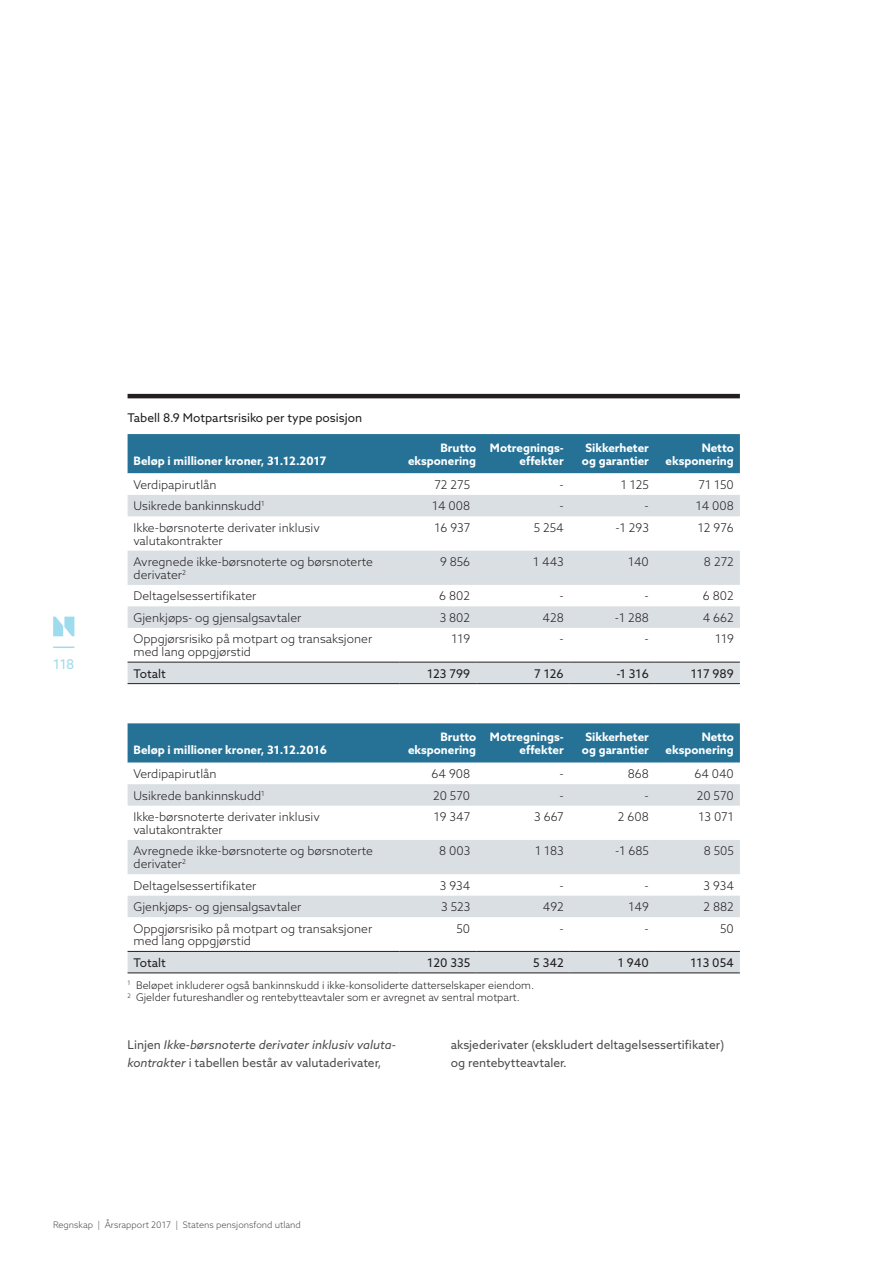
<style>
.page{position:relative;width:893px;height:1263px;background:#fff}
.page>*{position:absolute;margin:0;border:0;box-sizing:border-box;transform-origin:0 0}
.t1{font:13.5px "Azo Sans";color:#9edbee}
.t2{font:300 12px/12.8px "Azo Sans";color:#231f20}
.t3{font:12px "Azo Sans";color:#231f20}
.t4{font:italic 12px/18px "Azo Sans";color:#4b4c4d}
.t5{font:12px/18px "Azo Sans";color:#4b4c4d}
.t6{font:700 11.7px/13px "Azo Sans";color:#fff;text-align:right}
.t7{font:300 10.5px/12.8px "Azo Sans";color:#231f20}
.t8{font:300 9px "Azo Sans";color:#4b4c4d}
.s1{font-style:normal}
</style>
<div class="page">
<hr style="left:128px;top:394px;width:612px;height:4px;background:#231f20">
<div style="left:128px;top:434px;width:612px;height:39px;background:#257296"></div>
<svg style="left:128px;top:473px;width:612px;height:1px"></svg>
<svg style="left:128px;top:495px;width:612px;height:188px;fill:#dadfe4"></svg>
<hr style="left:400px;top:662px;width:76px;height:1px;background:#231f20">
<hr style="left:476px;top:662px;width:94px;height:1px;background:#231f20">
<hr style="left:570px;top:662px;width:85px;height:1px;background:#231f20">
<hr style="left:655px;top:662px;width:85px;height:1px;background:#231f20">
<hr style="left:400px;top:683px;width:76px;height:1px;background:#231f20">
<hr style="left:476px;top:683px;width:94px;height:1px;background:#231f20">
<hr style="left:570px;top:683px;width:85px;height:1px;background:#231f20">
<hr style="left:655px;top:683px;width:85px;height:1px;background:#231f20">
<hr style="left:128px;top:662px;width:272px;height:1px;background:#231f20">
<hr style="left:128px;top:683px;width:272px;height:1px;background:#231f20">
<div style="left:128px;top:723px;width:612px;height:40px;background:#257296"></div>
<svg style="left:128px;top:784px;width:612px;height:188px;fill:#dadfe4"></svg>
<hr style="left:400px;top:951px;width:76px;height:1px;background:#231f20">
<hr style="left:476px;top:951px;width:94px;height:1px;background:#231f20">
<hr style="left:570px;top:951px;width:85px;height:1px;background:#231f20">
<hr style="left:655px;top:951px;width:85px;height:1px;background:#231f20">
<hr style="left:400px;top:972px;width:76px;height:1px;background:#231f20">
<hr style="left:476px;top:972px;width:94px;height:1px;background:#231f20">
<hr style="left:570px;top:972px;width:85px;height:1px;background:#231f20">
<hr style="left:655px;top:972px;width:85px;height:1px;background:#231f20">
<hr style="left:128px;top:951px;width:272px;height:1px;background:#231f20">
<hr style="left:128px;top:972px;width:272px;height:1px;background:#231f20">
<hr style="left:53px;top:646px;width:21px;height:2px;background:#9edbee">
<svg style="left:53px;top:617px;width:21px;height:19px"></svg>
<p class="t1" style="left:53px;top:655px;width:23px">118</p>
<p class="t3" style="left:128px;top:410px;width:236px">Tabell 8.9 Motpartsrisiko per type posisjon</p>
<p class="t6" style="left:134px;top:454px;width:194px">Beløp i millioner kroner, 31.12.2017</p>
<p class="t6" style="left:408px;top:441px;width:70px">Brutto eksponering</p>
<p class="t6" style="left:490px;top:441px;width:75px">Motregnings&shy;effekter</p>
<p class="t6" style="left:582px;top:441px;width:68px;text-align:left">Sikkerheter og garantier</p>
<p class="t6" style="left:666px;top:441px;width:70px">Netto eksponering</p>
<p class="t2" style="left:134px;top:478px;width:85px">Verdipapirutlån</p>
<p class="t2" style="left:434px;top:478px;width:37px">72 275</p>
<p class="t2" style="left:559px;top:478px;width:6px">-</p>
<p class="t2" style="left:621px;top:478px;width:30px">1 125</p>
<p class="t2" style="left:699px;top:478px;width:37px">71 150</p>
<p class="t2" style="left:134px;top:500px;width:133px">Usikrede bankinnskudd<sup>1</sup></p>
<p class="t2" style="left:432px;top:500px;width:40px">14 008</p>
<p class="t2" style="left:559px;top:500px;width:6px">-</p>
<p class="t2" style="left:645px;top:500px;width:6px">-</p>
<p class="t2" style="left:696px;top:500px;width:40px">14 008</p>
<p class="t2" style="left:134px;top:521px;width:188px">Ikke-børsnoterte derivater inklusiv valutakontrakter</p>
<p class="t2" style="left:434px;top:521px;width:37px">16 937</p>
<p class="t2" style="left:534px;top:521px;width:31px">5 254</p>
<p class="t2" style="left:616px;top:521px;width:35px">-1 293</p>
<p class="t2" style="left:698px;top:521px;width:37px">12 976</p>
<p class="t2" style="left:134px;top:555px;width:241px">Avregnede ikke-børsnoterte og børsnoterte derivater<sup>2</sup></p>
<p class="t2" style="left:440px;top:555px;width:32px">9 856</p>
<p class="t2" style="left:533px;top:555px;width:32px">1 443</p>
<p class="t2" style="left:628px;top:555px;width:22px">140</p>
<p class="t2" style="left:704px;top:555px;width:31px">8 272</p>
<p class="t2" style="left:134px;top:590px;width:124px">Deltagelsessertifikater</p>
<p class="t2" style="left:439px;top:590px;width:32px">6 802</p>
<p class="t2" style="left:559px;top:590px;width:6px">-</p>
<p class="t2" style="left:645px;top:590px;width:6px">-</p>
<p class="t2" style="left:703px;top:590px;width:32px">6 802</p>
<p class="t2" style="left:134px;top:611px;width:169px">Gjenkjøps- og gjensalgsavtaler</p>
<p class="t2" style="left:440px;top:611px;width:32px">3 802</p>
<p class="t2" style="left:542px;top:611px;width:23px">428</p>
<p class="t2" style="left:615px;top:611px;width:36px">-1 288</p>
<p class="t2" style="left:703px;top:611px;width:33px">4 662</p>
<p class="t2" style="left:134px;top:632px;width:240px">Oppgjørsrisiko på motpart og transaksjoner med lang oppgjørstid</p>
<p class="t2" style="left:451px;top:632px;width:20px">119</p>
<p class="t2" style="left:559px;top:632px;width:6px">-</p>
<p class="t2" style="left:645px;top:632px;width:6px">-</p>
<p class="t2" style="left:715px;top:632px;width:20px">119</p>
<p class="t3" style="left:134px;top:665px;width:34px">Totalt</p>
<p class="t3" style="left:427px;top:665px;width:45px">123 799</p>
<p class="t3" style="left:534px;top:665px;width:31px">7 126</p>
<p class="t3" style="left:617px;top:665px;width:34px">-1 316</p>
<p class="t3" style="left:691px;top:665px;width:45px">117 989</p>
<p class="t6" style="left:134px;top:743px;width:195px">Beløp i millioner kroner, 31.12.2016</p>
<p class="t6" style="left:408px;top:730px;width:70px">Brutto eksponering</p>
<p class="t6" style="left:490px;top:730px;width:75px">Motregnings&shy;effekter</p>
<p class="t6" style="left:582px;top:730px;width:68px;text-align:left">Sikkerheter og garantier</p>
<p class="t6" style="left:666px;top:730px;width:70px">Netto eksponering</p>
<p class="t2" style="left:134px;top:767px;width:85px">Verdipapirutlån</p>
<p class="t2" style="left:432px;top:767px;width:40px">64 908</p>
<p class="t2" style="left:559px;top:767px;width:6px">-</p>
<p class="t2" style="left:628px;top:767px;width:23px">868</p>
<p class="t2" style="left:694px;top:767px;width:41px">64 040</p>
<p class="t2" style="left:134px;top:789px;width:133px">Usikrede bankinnskudd<sup>1</sup></p>
<p class="t2" style="left:433px;top:789px;width:39px">20 570</p>
<p class="t2" style="left:559px;top:789px;width:6px">-</p>
<p class="t2" style="left:645px;top:789px;width:6px">-</p>
<p class="t2" style="left:697px;top:789px;width:39px">20 570</p>
<p class="t2" style="left:134px;top:810px;width:188px">Ikke-børsnoterte derivater inklusiv valutakontrakter</p>
<p class="t2" style="left:434px;top:810px;width:38px">19 347</p>
<p class="t2" style="left:534px;top:810px;width:31px">3 667</p>
<p class="t2" style="left:618px;top:810px;width:32px">2 608</p>
<p class="t2" style="left:699px;top:810px;width:37px">13 071</p>
<p class="t2" style="left:134px;top:845px;width:241px">Avregnede ikke-børsnoterte og børsnoterte derivater<sup>2</sup></p>
<p class="t2" style="left:439px;top:845px;width:33px">8 003</p>
<p class="t2" style="left:535px;top:845px;width:30px">1 183</p>
<p class="t2" style="left:615px;top:845px;width:35px">-1 685</p>
<p class="t2" style="left:704px;top:845px;width:32px">8 505</p>
<p class="t2" style="left:134px;top:879px;width:124px">Deltagelsessertifikater</p>
<p class="t2" style="left:440px;top:879px;width:32px">3 934</p>
<p class="t2" style="left:559px;top:879px;width:6px">-</p>
<p class="t2" style="left:645px;top:879px;width:6px">-</p>
<p class="t2" style="left:704px;top:879px;width:32px">3 934</p>
<p class="t2" style="left:134px;top:900px;width:169px">Gjenkjøps- og gjensalgsavtaler</p>
<p class="t2" style="left:441px;top:900px;width:31px">3 523</p>
<p class="t2" style="left:543px;top:900px;width:23px">492</p>
<p class="t2" style="left:628px;top:900px;width:22px">149</p>
<p class="t2" style="left:703px;top:900px;width:32px">2 882</p>
<p class="t2" style="left:134px;top:922px;width:240px">Oppgjørsrisiko på motpart og transaksjoner med lang oppgjørstid</p>
<p class="t2" style="left:457px;top:922px;width:15px">50</p>
<p class="t2" style="left:559px;top:922px;width:6px">-</p>
<p class="t2" style="left:645px;top:922px;width:6px">-</p>
<p class="t2" style="left:720px;top:922px;width:15px">50</p>
<p class="t3" style="left:134px;top:955px;width:34px">Totalt</p>
<p class="t3" style="left:427px;top:955px;width:45px">120 335</p>
<p class="t3" style="left:533px;top:955px;width:32px">5 342</p>
<p class="t3" style="left:618px;top:955px;width:33px">1 940</p>
<p class="t3" style="left:690px;top:955px;width:45px">113 054</p>
<p class="t7" style="left:128px;top:978px;width:408px"><sup>1</sup> Beløpet inkluderer også bankinnskudd i ikke-konsoliderte datterselskaper eiendom.<br><sup>2</sup> Gjelder futureshandler og rentebytteavtaler som er avregnet av sentral motpart.</p>
<p class="t4" style="left:128px;top:1035px;width:269px"><span class="s1">Linjen</span> Ikke-børsnoterte derivater inklusiv valuta&shy;kontrakter <span class="s1">i tabellen består av valutaderivater,</span></p>
<p class="t5" style="left:451px;top:1035px;width:275px">aksjederivater (ekskludert deltagelsessertifikater) og rentebytteavtaler.</p>
<p class="t8" style="left:53px;top:1219px;width:249px">Regnskap | Årsrapport 2017 | Statens pensjonsfond utland</p>
</div>
